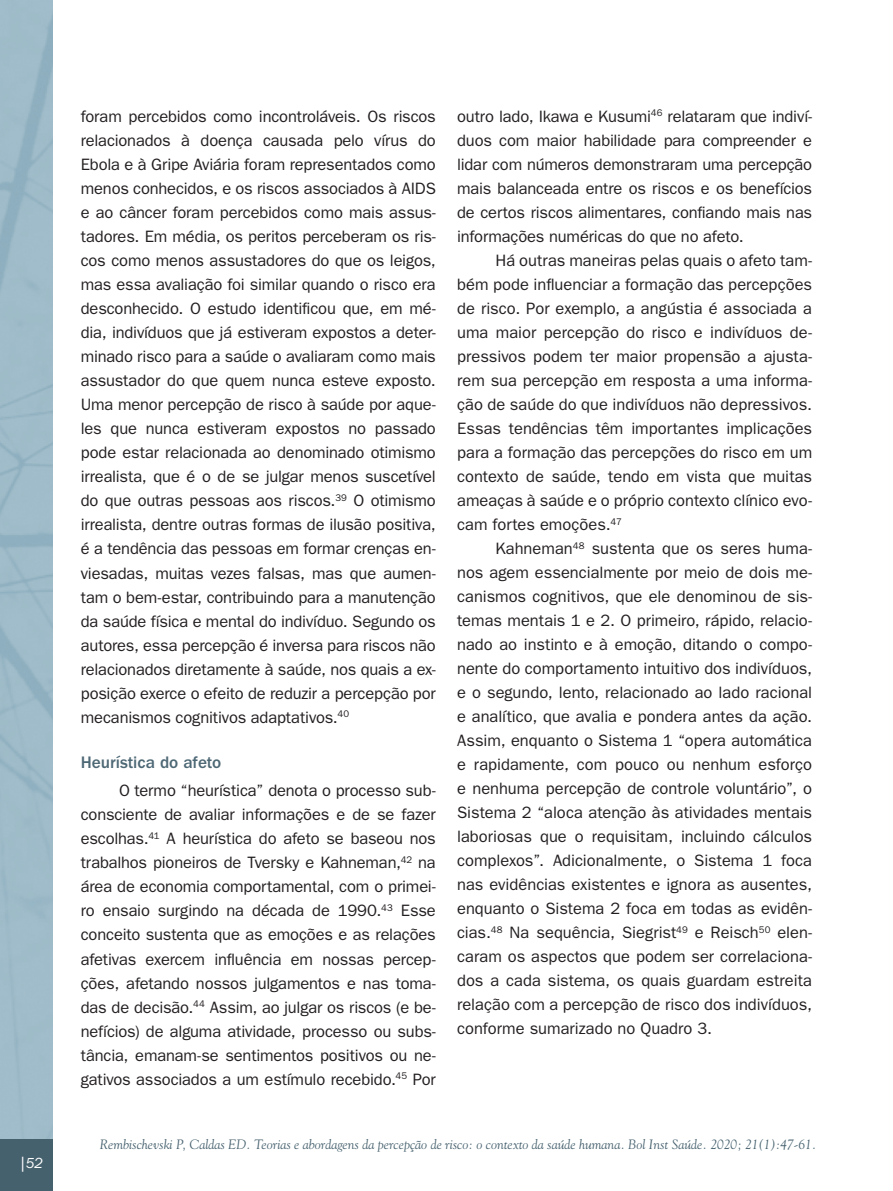
<style>
.page{position:relative;width:893px;height:1191px;background:#fff}
.page>*{position:absolute;margin:0;border:0;box-sizing:border-box;transform-origin:0 0}
.t1{font:500 17.25px "ITC Franklin Gothic Std";letter-spacing:-.005em;color:#4d6875}
.t2{font:16.5px/24px "ITC Franklin Gothic Std";letter-spacing:-.005em;color:#231f20;text-align:justify}
.t3{font:italic 15px "ITC Franklin Gothic Std";color:#fff}
.t4{font:italic 13.5px "Goudy Std";color:#46616e}
</style>
<div class="page">
<div style="left:0;top:1139px;width:53px;height:52px;background:#46616e"></div>
<p class="t3" style="left:19px;top:1154px;width:26px">| 52</p>
<p class="t2" style="left:81px;top:104px;width:357px">foram percebidos como incontroláveis. Os riscos relacionados à doença causada pelo vírus do Ebola e à Gripe Aviária foram representados como menos conhecidos, e os riscos associados à AIDS e ao câncer foram percebidos como mais assus&shy;tadores. Em média, os peritos perceberam os ris&shy;cos como menos assustadores do que os leigos, mas essa avaliação foi similar quando o risco era desconhecido. O estudo identificou que, em mé&shy;dia, indivíduos que já estiveram expostos a deter&shy;minado risco para a saúde o avaliaram como mais assustador do que quem nunca esteve exposto.<br>Uma menor percepção de risco à saúde por aque&shy;les que nunca estiveram expostos no passado pode estar relacionada ao denominado otimismo irrealista, que é o de se julgar menos suscetível do que outras pessoas aos riscos.<sup>39</sup> O otimismo irrealista, dentre outras formas de ilusão positiva, é a tendência das pessoas em formar crenças en&shy;viesadas, muitas vezes falsas, mas que aumen&shy;tam o bem-estar, contribuindo para a manutenção da saúde física e mental do indivíduo. Segundo os autores, essa percepção é inversa para riscos não relacionados diretamente à saúde, nos quais a ex&shy;posição exerce o efeito de reduzir a percepção por mecanismos cognitivos adaptativos.<sup>40</sup></p>
<p class="t1" style="left:81px;top:752px;width:142px">Heurística do afeto</p>
<p class="t2" style="left:81px;top:779px;width:357px;text-indent:38px">O termo “heurística” denota o processo sub&shy;consciente de avaliar informações e de se fazer escolhas.<sup>41</sup> A heurística do afeto se baseou nos trabalhos pioneiros de Tversky e Kahneman,<sup>42</sup> na área de economia comportamental, com o primei&shy;ro ensaio surgindo na década de 1990.<sup>43</sup> Esse conceito sustenta que as emoções e as relações afetivas exercem influência em nossas percep&shy;ções, afetando nossos julgamentos e nas toma&shy;das de decisão.<sup>44</sup> Assim, ao julgar os riscos (e be&shy;nefícios) de alguma atividade, processo ou subs&shy;tância, emanam-se sentimentos positivos ou ne&shy;gativos associados a um estímulo recebido.<sup>45</sup> Por</p>
<p class="t2" style="left:457px;top:104px;width:357px">outro lado, Ikawa e Kusumi<sup>46</sup> relataram que indiví&shy;duos com maior habilidade para compreender e lidar com números demonstraram uma percepção mais balanceada entre os riscos e os benefícios de certos riscos alimentares, confiando mais nas informações numéricas do que no afeto.</p>
<p class="t2" style="left:457px;top:248px;width:357px;text-indent:38px">Há outras maneiras pelas quais o afeto tam&shy;bém pode influenciar a formação das percepções de risco. Por exemplo, a angústia é associada a uma maior percepção do risco e indivíduos de&shy;pressivos podem ter maior propensão a ajusta&shy;rem sua percepção em resposta a uma informa&shy;ção de saúde do que indivíduos não depressivos.<br>Essas tendências têm importantes implicações para a formação das percepções do risco em um contexto de saúde, tendo em vista que muitas ameaças à saúde e o próprio contexto clínico evo&shy;cam fortes emoções.<sup>47</sup></p>
<p class="t2" style="left:457px;top:536px;width:357px;text-indent:38px">Kahneman<sup>48</sup> sustenta que os seres huma&shy;nos agem essencialmente por meio de dois me&shy;canismos cognitivos, que ele denominou de sis&shy;temas mentais 1 e 2. O primeiro, rápido, relacio&shy;nado ao instinto e à emoção, ditando o compo&shy;nente do comportamento intuitivo dos indivíduos, e o segundo, lento, relacionado ao lado racional e analítico, que avalia e pondera antes da ação.<br>Assim, enquanto o Sistema 1 “opera automática e rapidamente, com pouco ou nenhum esforço e nenhuma percepção de controle voluntário”, o Sistema 2 “aloca atenção às atividades mentais laboriosas que o requisitam, incluindo cálculos complexos”. Adicionalmente, o Sistema 1 foca nas evidências existentes e ignora as ausentes, enquanto o Sistema 2 foca em todas as evidên&shy;cias.<sup>48</sup> Na sequência, Siegrist<sup>49</sup> e Reisch<sup>50</sup> elen&shy;caram os aspectos que podem ser correlaciona&shy;dos a cada sistema, os quais guardam estreita relação com a percepção de risco dos indivíduos, conforme sumarizado no Quadro 3.</p>
<p class="t4" style="left:100px;top:1136px;width:718px">Rembischevski P, Caldas ED. Teorias e abordagens da percepção de risco: o contexto da saúde humana. Bol Inst Saúde. 2020; 21(1):47-61.</p>
</div>
